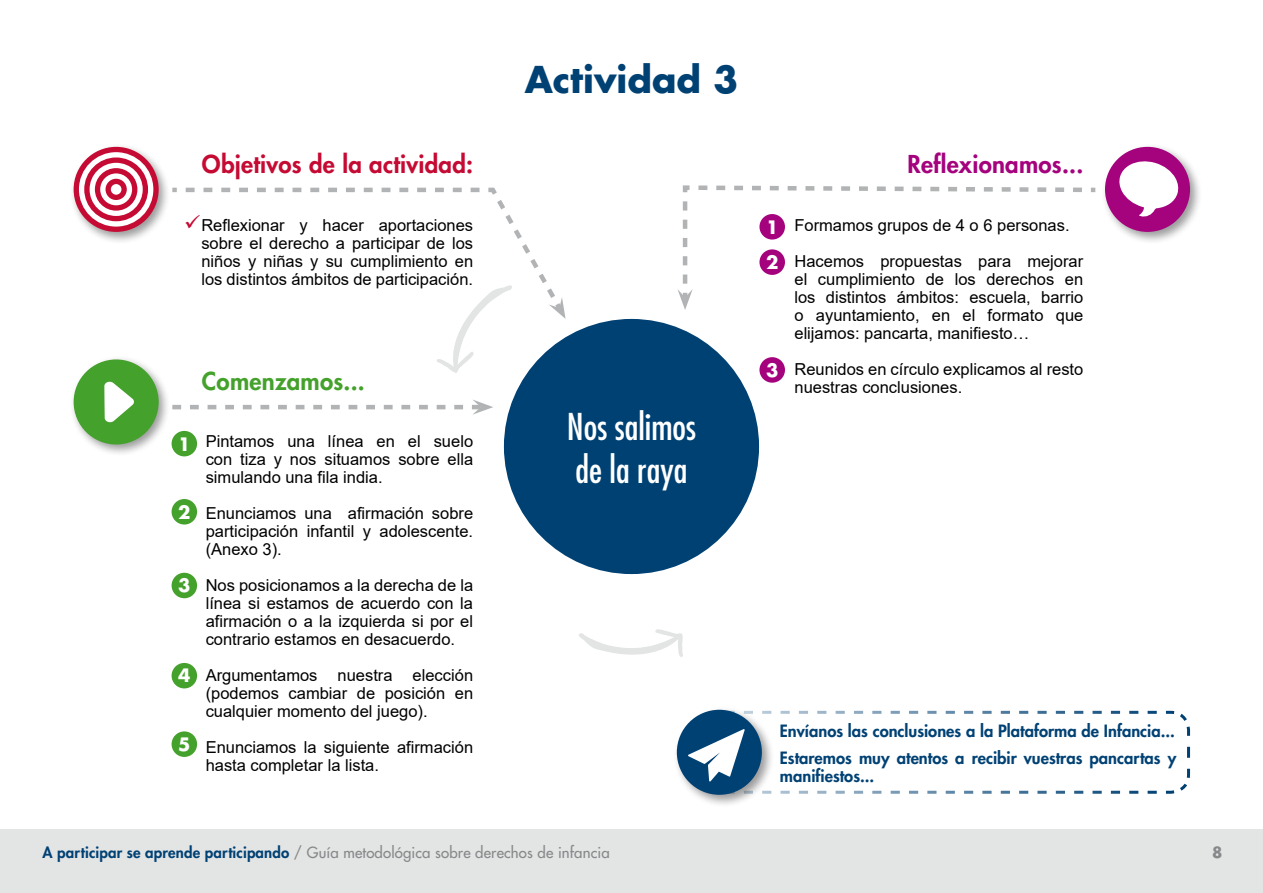
<style>
.page{position:relative;width:1263px;height:893px;background:#fff}
.page>*{position:absolute;margin:0;border:0;box-sizing:border-box;transform-origin:0 0}
.t1{font:condensed 36px/43.2px "Futura Std";color:#fff}
.t2{font:700 36px "Futura Std";color:#004174}
.t3{font:800 24px "Futura Std";letter-spacing:.01em;color:#c50a33}
.t4{font:800 24px "Futura Std";letter-spacing:.01em;color:#a5027d}
.t5{font:800 24px "Futura Std";letter-spacing:.01em;color:#44a12b}
.t6{font:700 18px "Futura Std";color:#fff}
.t7{font:16.5px/18px "Arial";color:#000;text-align:justify}
.t8{font:800 16.5px/27px "Futura Std";color:#004174}
.t9{font:500 15px "Futura Std";letter-spacing:.01em;color:#87888a}
.t10{font:700 15px "Futura Std";color:#87888a}
.s1{font-weight:800;color:#004174}
</style>
<div class="page">
<div style="left:0;top:829px;width:1263px;height:64px;background:#e3e4e4"></div>
<div style="left:504px;top:319px;width:255px;height:255px;background:#004174;border-radius:50%"></div>
<div style="left:1100px;top:142px;width:102px;height:102px;background:#000;opacity:.4"></div>
<div style="left:1105px;top:147px;width:85px;height:85px;background:#a5027d;border-radius:50%"></div>
<svg style="left:1119px;top:160px;width:60px;height:57px"></svg>
<div style="left:69px;top:142px;width:102px;height:102px;background:#000;opacity:.4"></div>
<div style="left:74px;top:147px;width:85px;height:85px;background:#c50a33;border-radius:50%"></div>
<div style="left:79px;top:152px;width:74px;height:75px;background:#fff;border-radius:50%"></div>
<svg style="left:84px;top:157px;width:64px;height:64px"></svg>
<div style="left:90px;top:163px;width:53px;height:53px;background:#fff;border-radius:50%"></div>
<div style="left:95px;top:168px;width:42px;height:43px;background:#c50a33;border-radius:50%"></div>
<svg style="left:100px;top:173px;width:32px;height:32px"></svg>
<div style="left:106px;top:179px;width:21px;height:21px;background:#c50a33;border-radius:50%"></div>
<div style="left:111px;top:184px;width:10px;height:11px;background:#fff;border-radius:50%"></div>
<svg style="left:168px;top:185px;width:326px;height:59px"></svg>
<svg style="left:682px;top:185px;width:414px;height:90px"></svg>
<svg style="left:677px;top:201px;width:16px;height:109px"></svg>
<div style="left:69px;top:355px;width:102px;height:102px;background:#000;opacity:.4"></div>
<div style="left:74px;top:359px;width:85px;height:85px;background:#44a12b;border-radius:50%"></div>
<svg style="left:104px;top:381px;width:30px;height:42px"></svg>
<div style="left:172px;top:431px;width:25px;height:25px;background:#44a12b;border-radius:50%"></div>
<div style="left:172px;top:499px;width:25px;height:25px;background:#44a12b;border-radius:50%"></div>
<div style="left:172px;top:573px;width:25px;height:25px;background:#44a12b;border-radius:50%"></div>
<div style="left:172px;top:663px;width:25px;height:25px;background:#44a12b;border-radius:50%"></div>
<div style="left:172px;top:731px;width:25px;height:26px;background:#44a12b;border-radius:50%"></div>
<div style="left:759px;top:214px;width:26px;height:26px;background:#a5027d;border-radius:50%"></div>
<div style="left:759px;top:357px;width:26px;height:26px;background:#a5027d;border-radius:50%"></div>
<div style="left:759px;top:249px;width:26px;height:26px;background:#a5027d;border-radius:50%"></div>
<svg style="left:579px;top:629px;width:104px;height:28px"></svg>
<div style="left:672px;top:705px;width:102px;height:102px;background:#000;opacity:.4"></div>
<div style="left:677px;top:710px;width:85px;height:85px;background:#004174;border-radius:50%"></div>
<svg style="left:688px;top:709px;width:503px;height:86px"></svg>
<svg style="left:172px;top:188px;width:394px;height:227px"></svg>
<h1 class="t2" style="left:525px;top:56px;width:215px">Actividad 3</h1>
<h2 class="t3" style="left:202px;top:149px;width:273px">Objetivos de la actividad:</h2>
<h2 class="t4" style="left:907px;top:149px;width:177px">Reflexionamos...</h2>
<p class="t7" style="left:201px;top:216px;width:273px">Reflexionar y hacer aportaciones sobre el derecho a participar de los niños y niñas y su cumplimiento en los distintos ámbitos de participación.</p>
<h2 class="t5" style="left:202px;top:366px;width:164px">Comenzamos...</h2>
<p class="t6" style="left:178px;top:432px;width:14px">1</p>
<p class="t6" style="left:178px;top:500px;width:14px">2</p>
<p class="t6" style="left:178px;top:573px;width:14px">3</p>
<p class="t6" style="left:178px;top:664px;width:14px">4</p>
<p class="t6" style="left:178px;top:732px;width:14px">5</p>
<p class="t7" style="left:206px;top:432px;width:269px">Pintamos una línea en el suelo con tiza y nos situamos sobre ella simulando una fila india.</p>
<p class="t7" style="left:206px;top:504px;width:269px">Enunciamos una afirmación sobre participación infantil y adolescente. (Anexo 3).</p>
<p class="t7" style="left:206px;top:576px;width:269px">Nos posicionamos a la derecha de la línea si estamos de acuerdo con la afirmación o a la izquierda si por el contrario estamos en desacuerdo.</p>
<p class="t7" style="left:206px;top:666px;width:269px">Argumentamos nuestra elección (podemos cambiar de posición en cualquier momento del juego).</p>
<p class="t7" style="left:206px;top:738px;width:269px">Enunciamos la siguiente afirmación hasta completar la lista.</p>
<h1 class="t1" style="left:567px;top:405px;width:131px">Nos salimos de la raya</h1>
<p class="t6" style="left:766px;top:215px;width:14px">1</p>
<p class="t6" style="left:766px;top:250px;width:14px">2</p>
<p class="t6" style="left:766px;top:358px;width:14px">3</p>
<p class="t7" style="left:794px;top:207px;width:290px;line-height:36px">Formamos grupos de 4 o 6 personas.<br>Hacemos propuestas para mejorar</p>
<p class="t7" style="left:794px;top:270px;width:290px">el cumplimiento de los derechos en los distintos ámbitos: escuela, barrio o ayuntamiento, en el formato que elijamos: pancarta, manifiesto…</p>
<p class="t7" style="left:794px;top:360px;width:290px">Reunidos en círculo explicamos al resto nuestras conclusiones.</p>
<p class="t8" style="left:780px;top:717px;width:398px">Envíanos las conclusiones a la Plataforma de Infancia...<br>Estaremos muy atentos a recibir vuestras pancartas y</p>
<p class="t8" style="left:780px;top:762px;width:96px">manifiestos...</p>
<p class="t9" style="left:43px;top:843px;width:569px"><span class="s1">A participar se aprende participando</span> / Guía metodológica sobre derechos de infancia</p>
<p class="t10" style="left:1212px;top:842px;width:12px">8</p>
</div>
